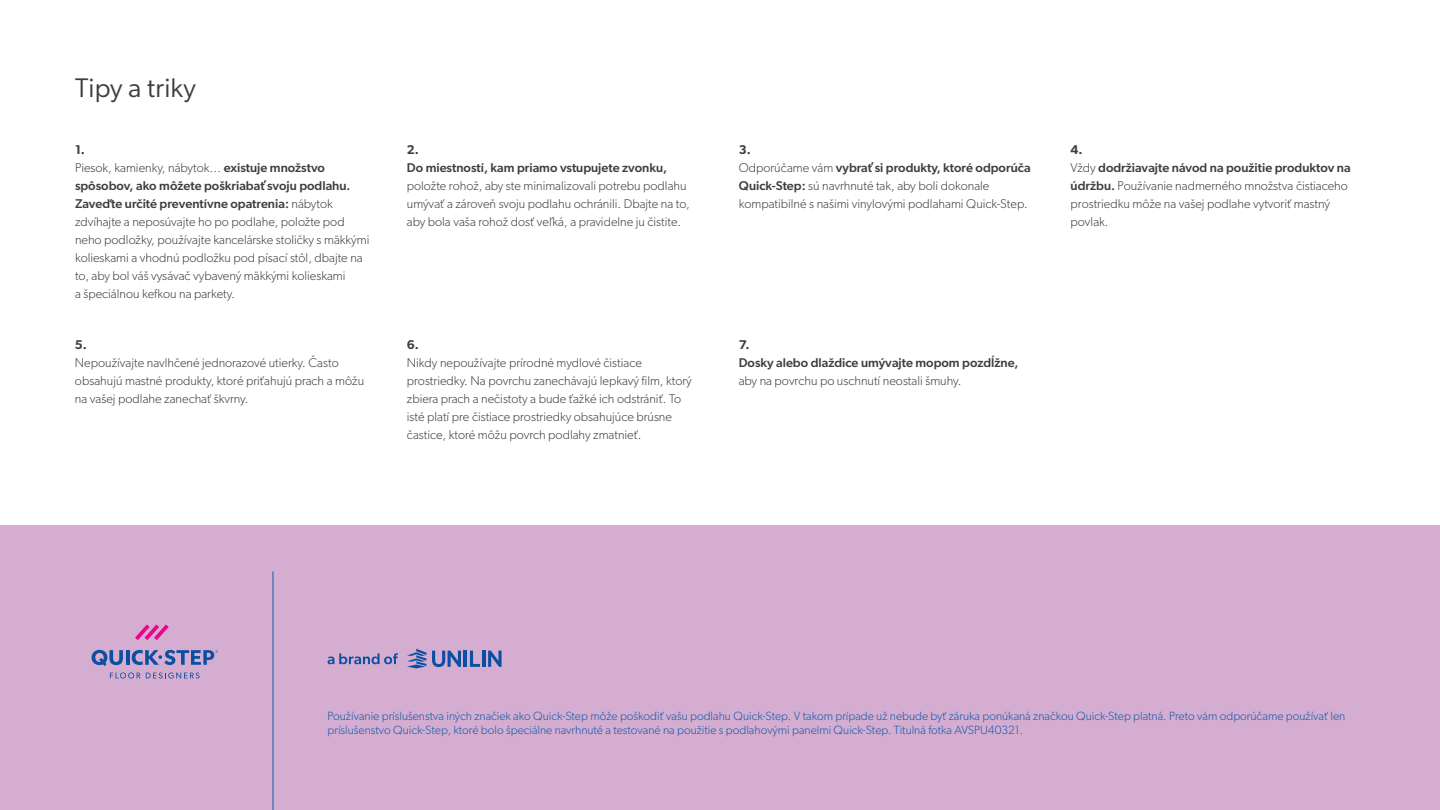
<style>
.page{position:relative;width:1440px;height:810px;background:#fff}
.page>*{position:absolute;margin:0;border:0;box-sizing:border-box;transform-origin:0 0}
.t1{font:27px "Gibson";letter-spacing:.01em;color:#3e3e3f}
.t2{font:300 12.75px/18px "Gibson";color:#3e3e3f}
.t3{font:500 12.75px "Gibson";color:#3e3e3f}
.t4{font:600 12.75px "Gibson";color:#3e3e3f}
.t5{font:300 12px/14.4px "Gibson";color:#135aaa}
.s1{font-weight:600}
.s2{font-weight:500}
</style>
<div class="page">
<div style="left:0;top:525px;width:1440px;height:285px;background:#d4add0"></div>
<hr style="left:273px;top:572px;width:1px;height:238px;background:#135aaa">
<svg style="left:328px;top:653px;width:70px;height:11px"></svg>
<svg style="left:407px;top:649px;width:19px;height:19px"></svg>
<svg style="left:432px;top:651px;width:29px;height:16px"></svg>
<hr style="left:464px;top:651px;width:3px;height:16px;background:#0a4fa2">
<svg style="left:470px;top:651px;width:10px;height:16px"></svg>
<hr style="left:482px;top:651px;width:3px;height:16px;background:#0a4fa2">
<svg style="left:488px;top:651px;width:14px;height:16px"></svg>
<svg style="left:110px;top:673px;width:90px;height:6px"></svg>
<svg style="left:135px;top:624px;width:34px;height:16px"></svg>
<svg style="left:92px;top:650px;width:31px;height:16px"></svg>
<hr style="left:126px;top:650px;width:3px;height:15px;background:#0a4fa2">
<svg style="left:132px;top:650px;width:86px;height:15px"></svg>
<h1 class="t1" style="left:75px;top:71px;width:122px">Tipy a triky</h1>
<p class="t2" style="left:75px;top:141px;width:296px"><span class="s1">1.<br></span>Piesok, kamienky, nábytok… <span class="s2">existuje množstvo spôsobov, ako môžete poškriabať svoju podlahu.<br>Zaveďte určité preventívne opatrenia:</span> nábytok zdvíhajte a neposúvajte ho po podlahe, položte pod neho podložky, používajte kancelárske stoličky s mäkkými kolieskami a vhodnú podložku pod písací stôl, dbajte na to, aby bol váš vysávač vybavený mäkkými kolieskami<br>a špeciálnou kefkou na parkety.</p>
<p class="t4" style="left:407px;top:142px;width:14px">2.</p>
<p class="t3" style="left:407px;top:160px;width:262px">Do miestností, kam priamo vstupujete zvonku,</p>
<p class="t2" style="left:407px;top:177px;width:284px">položte rohož, aby ste minimalizovali potrebu podlahu umývať a zároveň svoju podlahu ochránili. Dbajte na to, aby bola vaša rohož dosť veľká, a pravidelne ju čistite.</p>
<p class="t4" style="left:75px;top:337px;width:14px">5.</p>
<p class="t2" style="left:75px;top:353px;width:291px">Nepoužívajte navlhčené jednorazové utierky. Často obsahujú mastné produkty, ktoré priťahujú prach a môžu na vašej podlahe zanechať škvrny.</p>
<p class="t4" style="left:407px;top:337px;width:14px">6.</p>
<p class="t2" style="left:407px;top:353px;width:286px">Nikdy nepoužívajte prírodné mydlové čistiace prostriedky. Na povrchu zanechávajú lepkavý film, ktorý zbiera prach a nečistoty a bude ťažké ich odstrániť. To isté platí pre čistiace prostriedky obsahujúce brúsne častice, ktoré môžu povrch podlahy zmatnieť.</p>
<p class="t2" style="left:739px;top:141px;width:293px"><span class="s1">3.<br></span>Odporúčame vám <span class="s2">vybrať si produkty, ktoré odporúča Quick-Step:</span> sú navrhnuté tak, aby boli dokonale kompatibilné s našimi vinylovými podlahami Quick-Step.</p>
<p class="t2" style="left:1071px;top:141px;width:282px"><span class="s1">4.<br></span>Vždy <span class="s2">dodržiavajte návod na použitie produktov na údržbu.</span> Používanie nadmerného množstva čistiaceho prostriedku môže na vašej podlahe vytvoriť mastný povlak.</p>
<p class="t4" style="left:739px;top:337px;width:12px">7.</p>
<p class="t3" style="left:739px;top:355px;width:281px">Dosky alebo dlaždice umývajte mopom pozdĺžne,</p>
<p class="t2" style="left:739px;top:371px;width:224px">aby na povrchu po uschnutí neostali šmuhy.</p>
<p class="t5" style="left:328px;top:708px;width:1019px">Používanie príslušenstva iných značiek ako Quick-Step môže poškodiť vašu podlahu Quick-Step. V takom prípade už nebude byť záruka ponúkaná značkou Quick-Step platná. Preto vám odporúčame používať len príslušenstvo Quick-Step, ktoré bolo špeciálne navrhnuté a testované na použitie s podlahovými panelmi Quick-Step. Titulná fotka AVSPU40321.</p>
</div>
